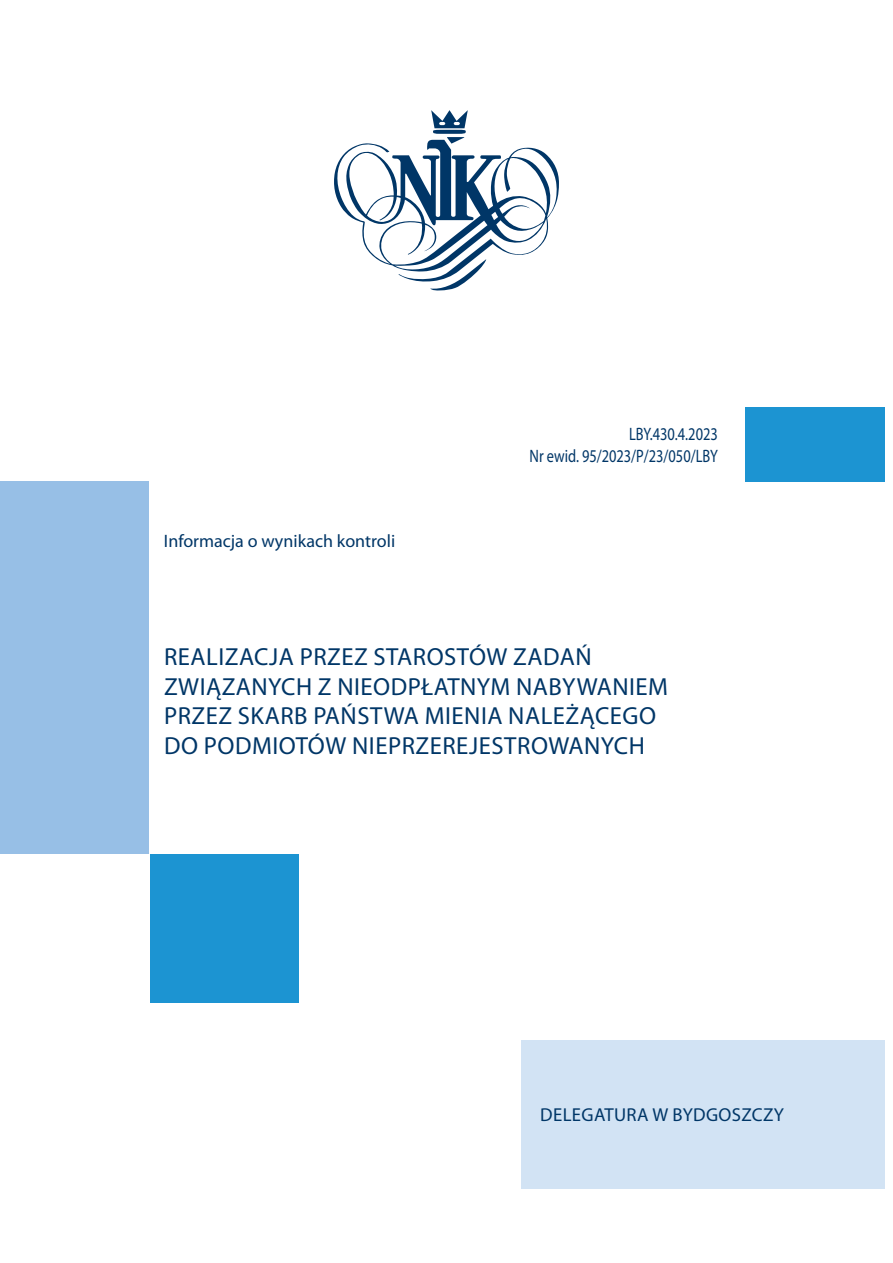
<style>
.page{position:relative;width:893px;height:1263px;background:#fff}
.page>*{position:absolute;margin:0;border:0;box-sizing:border-box;transform-origin:0 0}
.t1{font:24.75px/29.7px "Myriad Pro";letter-spacing:.02em;color:#003667}
.t2{font:18.75px "Myriad Pro";letter-spacing:.02em;color:#003667}
.t3{font:18px/21.6px "Myriad Pro";color:#003667;text-align:right;scale:.8 1}
.t4{font:18px "Myriad Pro";color:#003667}
</style>
<div class="page">
<div style="left:0;top:482px;width:149px;height:372px;background:#97bfe6"></div>
<div style="left:745px;top:407px;width:139px;height:75px;background:#1c94d2"></div>
<div style="left:521px;top:1040px;width:363px;height:148px;background:#d2e3f4"></div>
<svg style="left:334px;top:110px;width:225px;height:181px"></svg>
<div style="left:150px;top:854px;width:149px;height:148px;background:#1c94d2"></div>
<p class="t4" style="left:164px;top:529px;width:233px">Informacja o wynikach kontroli</p>
<p class="t3" style="left:529px;top:423px;width:237px">LBY.430.4.2023<br>Nr ewid. 95/2023/P/23/050/LBY</p>
<p class="t1" style="left:164px;top:641px;width:505px">REALIZACJA PRZEZ STAROSTÓW ZADAŃ ZWIĄZANYCH Z NIEODPŁATNYM NABYWANIEM PRZEZ SKARB PAŃSTWA MIENIA NALEŻĄCEGO DO PODMIOTÓW NIEPRZEREJESTROWANYCH</p>
<p class="t2" style="left:540px;top:1103px;width:245px">DELEGATURA W BYDGOSZCZY</p>
</div>
